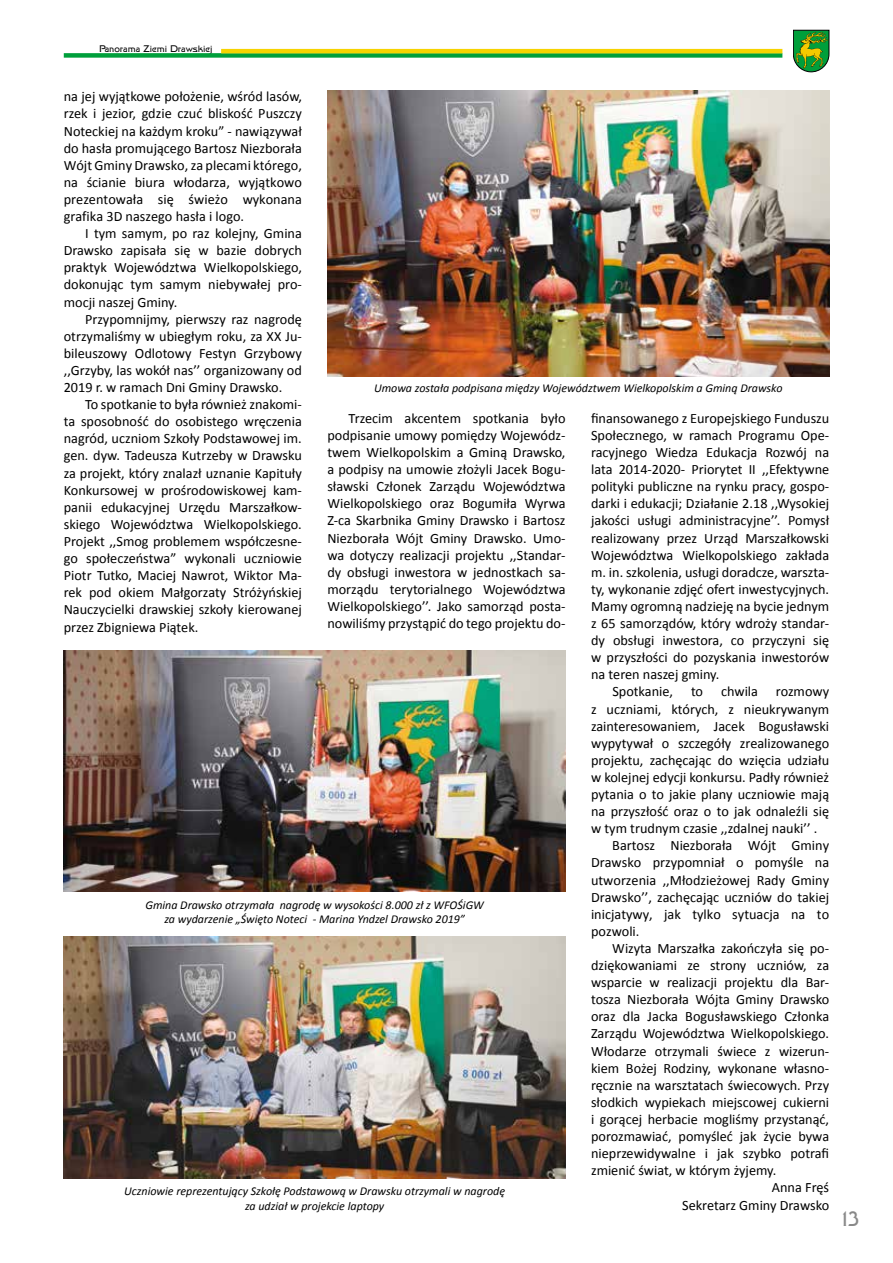
<style>
.page{position:relative;width:893px;height:1263px;background:#fff}
.page>*{position:absolute;margin:0;border:0;box-sizing:border-box;transform-origin:0 0}
.t1{font:21px "Galaxy EU";color:#898989}
.t2{font:14.25px/17.1px "Calibri";color:#000;text-align:justify}
.t3{font:italic 12px/14.4px "Calibri";color:#000;text-align:center}
.t4{font:9.75px "Galaxy EU";letter-spacing:-.01em;color:#000}
</style>
<div class="page">
<div style="left:64px;top:53px;width:718px;height:5px;background:#009f3b"></div>
<hr style="left:221px;top:49px;width:561px;height:4px;background:#f6d300">
<svg style="left:793px;top:30px;width:36px;height:42px;background:#499936"></svg>
<img style="left:64px;top:936px;width:502px;height:242px">
<img style="left:327px;top:91px;width:502px;height:285px">
<img style="left:64px;top:650px;width:502px;height:242px">
<p class="t4" style="left:99px;top:42px;width:115px">Panorama Ziemi Drawskiej</p>
<p class="t2" style="left:64px;top:88px;width:240px">na jej wyjątkowe położenie, wśród lasów, rzek i jezior, gdzie czuć bliskość Puszczy Noteckiej na każdym kroku” - nawiązywał do hasła promującego Bartosz Niezborała Wójt Gminy Drawsko, za plecami którego, na ścianie biura włodarza, wyjątkowo prezentowała się świeżo wykonana grafika 3D naszego hasła i logo.</p>
<p class="t2" style="left:64px;top:225px;width:240px;text-indent:21px">I tym samym, po raz kolejny, Gmina Drawsko zapisała się w bazie dobrych praktyk Województwa Wielkopolskiego, dokonując tym samym niebywałej pro&shy;mocji naszej Gminy.</p>
<p class="t2" style="left:64px;top:310px;width:240px;text-indent:21px">Przypomnijmy, pierwszy raz nagrodę otrzymaliśmy w ubiegłym roku, za XX Ju&shy;bileuszowy Odlotowy Festyn Grzybowy ,,Grzyby, las wokół nas’’ organizowany od 2019 r. w ramach Dni Gminy Drawsko.</p>
<p class="t2" style="left:64px;top:396px;width:240px;text-indent:21px">To spotkanie to była również znakomi&shy;ta sposobność do osobistego wręczenia nagród, uczniom Szkoły Podstawowej im. gen. dyw. Tadeusza Kutrzeby w Drawsku za projekt, który znalazł uznanie Kapituły Konkursowej w prośrodowiskowej kam&shy;panii edukacyjnej Urzędu Marszałkow&shy;skiego Województwa Wielkopolskiego.<br>Projekt ,,Smog problemem współczesne&shy;go społeczeństwa” wykonali uczniowie Piotr Tutko, Maciej Nawrot, Wiktor Ma&shy;rek pod okiem Małgorzaty Stróżyńskiej Nauczycielki drawskiej szkoły kierowanej przez Zbigniewa Piątek.</p>
<p class="t3" style="left:374px;top:380px;width:410px">Umowa została podpisana między Województwem Wielkopolskim a Gminą Drawsko</p>
<p class="t2" style="left:591px;top:410px;width:240px">finansowanego z Europejskiego Funduszu</p>
<p class="t2" style="left:591px;top:427px;width:240px">Społecznego, w ramach Programu Ope-</p>
<p class="t2" style="left:591px;top:444px;width:240px">racyjnego Wiedza Edukacja Rozwój na</p>
<p class="t2" style="left:591px;top:461px;width:240px">lata 2014-2020- Priorytet II ,,Efektywne</p>
<p class="t2" style="left:591px;top:478px;width:240px">polityki publiczne na rynku pracy, gospo-</p>
<p class="t2" style="left:591px;top:495px;width:240px">darki i edukacji; Działanie 2.18 ,,Wysokiej</p>
<p class="t2" style="left:591px;top:512px;width:240px">jakości usługi administracyjne’’. Pomysł</p>
<p class="t2" style="left:591px;top:529px;width:240px">realizowany przez Urząd Marszałkowski</p>
<p class="t2" style="left:591px;top:546px;width:240px">Województwa Wielkopolskiego zakłada</p>
<p class="t2" style="left:591px;top:563px;width:240px">m. in. szkolenia, usługi doradcze, warszta-</p>
<p class="t2" style="left:591px;top:581px;width:240px">ty, wykonanie zdjęć ofert inwestycyjnych.</p>
<p class="t2" style="left:591px;top:598px;width:240px">Mamy ogromną nadzieję na bycie jednym</p>
<p class="t2" style="left:591px;top:615px;width:240px">z 65 samorządów, który wdroży standar-</p>
<p class="t2" style="left:591px;top:632px;width:240px">dy obsługi inwestora, co przyczyni się</p>
<p class="t2" style="left:591px;top:649px;width:240px">w przyszłości do pozyskania inwestorów</p>
<p class="t2" style="left:591px;top:666px;width:130px">na teren naszej gminy.</p>
<p class="t2" style="left:612px;top:683px;width:62px">Spotkanie,</p>
<p class="t2" style="left:691px;top:683px;width:14px">to</p>
<p class="t2" style="left:721px;top:683px;width:38px">chwila</p>
<p class="t2" style="left:776px;top:683px;width:55px">rozmowy</p>
<p class="t2" style="left:591px;top:700px;width:240px">z uczniami, których, z nieukrywanym</p>
<p class="t2" style="left:591px;top:717px;width:240px">zainteresowaniem, Jacek Bogusławski</p>
<p class="t2" style="left:591px;top:734px;width:240px">wypytywał o szczegóły zrealizowanego</p>
<p class="t2" style="left:591px;top:752px;width:240px">projektu, zachęcając do wzięcia udziału</p>
<p class="t2" style="left:591px;top:769px;width:240px">w kolejnej edycji konkursu. Padły również</p>
<p class="t2" style="left:591px;top:786px;width:240px">pytania o to jakie plany uczniowie mają</p>
<p class="t2" style="left:591px;top:803px;width:240px">na przyszłość oraz o to jak odnaleźli się</p>
<p class="t2" style="left:591px;top:820px;width:228px">w tym trudnym czasie ,,zdalnej nauki’’ .</p>
<p class="t2" style="left:612px;top:837px;width:218px">Bartosz Niezborała Wójt Gminy</p>
<p class="t2" style="left:591px;top:854px;width:240px">Drawsko przypomniał o pomyśle na</p>
<p class="t2" style="left:591px;top:871px;width:240px">utworzenia ,,Młodzieżowej Rady Gminy</p>
<p class="t2" style="left:591px;top:888px;width:240px">Drawsko’’, zachęcając uczniów do takiej</p>
<p class="t2" style="left:591px;top:905px;width:240px">inicjatywy, jak tylko sytuacja na to</p>
<p class="t2" style="left:591px;top:923px;width:50px">pozwoli.</p>
<p class="t2" style="left:612px;top:940px;width:218px">Wizyta Marszałka zakończyła się po-</p>
<p class="t2" style="left:591px;top:957px;width:240px">dziękowaniami ze strony uczniów, za</p>
<p class="t2" style="left:591px;top:974px;width:240px">wsparcie w realizacji projektu dla Bar-</p>
<p class="t2" style="left:591px;top:991px;width:240px">tosza Niezborała Wójta Gminy Drawsko</p>
<p class="t2" style="left:591px;top:1008px;width:240px">oraz dla Jacka Bogusławskiego Członka</p>
<p class="t2" style="left:591px;top:1025px;width:240px">Zarządu Województwa Wielkopolskiego.</p>
<p class="t2" style="left:591px;top:1042px;width:240px">Włodarze otrzymali świece z wizerun-</p>
<p class="t2" style="left:591px;top:1059px;width:240px">kiem Bożej Rodziny, wykonane własno-</p>
<p class="t2" style="left:591px;top:1076px;width:240px">ręcznie na warsztatach świecowych. Przy</p>
<p class="t2" style="left:591px;top:1094px;width:240px">słodkich wypiekach miejscowej cukierni</p>
<p class="t2" style="left:591px;top:1111px;width:240px">i gorącej herbacie mogliśmy przystanąć,</p>
<p class="t2" style="left:591px;top:1128px;width:240px">porozmawiać, pomyśleć jak życie bywa</p>
<p class="t2" style="left:591px;top:1145px;width:240px">nieprzewidywalne i jak szybko potrafi</p>
<p class="t2" style="left:591px;top:1162px;width:187px">zmienić świat, w którym żyjemy.</p>
<p class="t2" style="left:772px;top:1179px;width:59px">Anna Fręś</p>
<p class="t2" style="left:682px;top:1196px;width:149px">Sekretarz Gminy Drawsko</p>
<p class="t2" style="left:327px;top:410px;width:240px;text-indent:21px">Trzecim akcentem spotkania było podpisanie umowy pomiędzy Wojewódz&shy;twem Wielkopolskim a Gminą Drawsko, a podpisy na umowie złożyli Jacek Bogu&shy;sławski Członek Zarządu Województwa Wielkopolskiego oraz Bogumiła Wyrwa Z-ca Skarbnika Gminy Drawsko i Bartosz Niezborała Wójt Gminy Drawsko. Umo&shy;wa dotyczy realizacji projektu ,,Standar&shy;dy obsługi inwestora w jednostkach sa&shy;morządu terytorialnego Województwa Wielkopolskiego’’. Jako samorząd posta&shy;nowiliśmy przystąpić do tego projektu do-</p>
<p class="t3" style="left:145px;top:897px;width:340px">Gmina Drawsko otrzymała nagrodę w wysokości 8.000 zł z WFOŚiGW za wydarzenie „Święto Noteci - Marina Yndzel Drawsko 2019”</p>
<p class="t3" style="left:124px;top:1184px;width:382px">Uczniowie reprezentujący Szkołę Podstawową w Drawsku otrzymali w nagrodę za udział w projekcie laptopy</p>
<h1 class="t1" style="left:841px;top:1206px;width:20px">13</h1>
</div>
